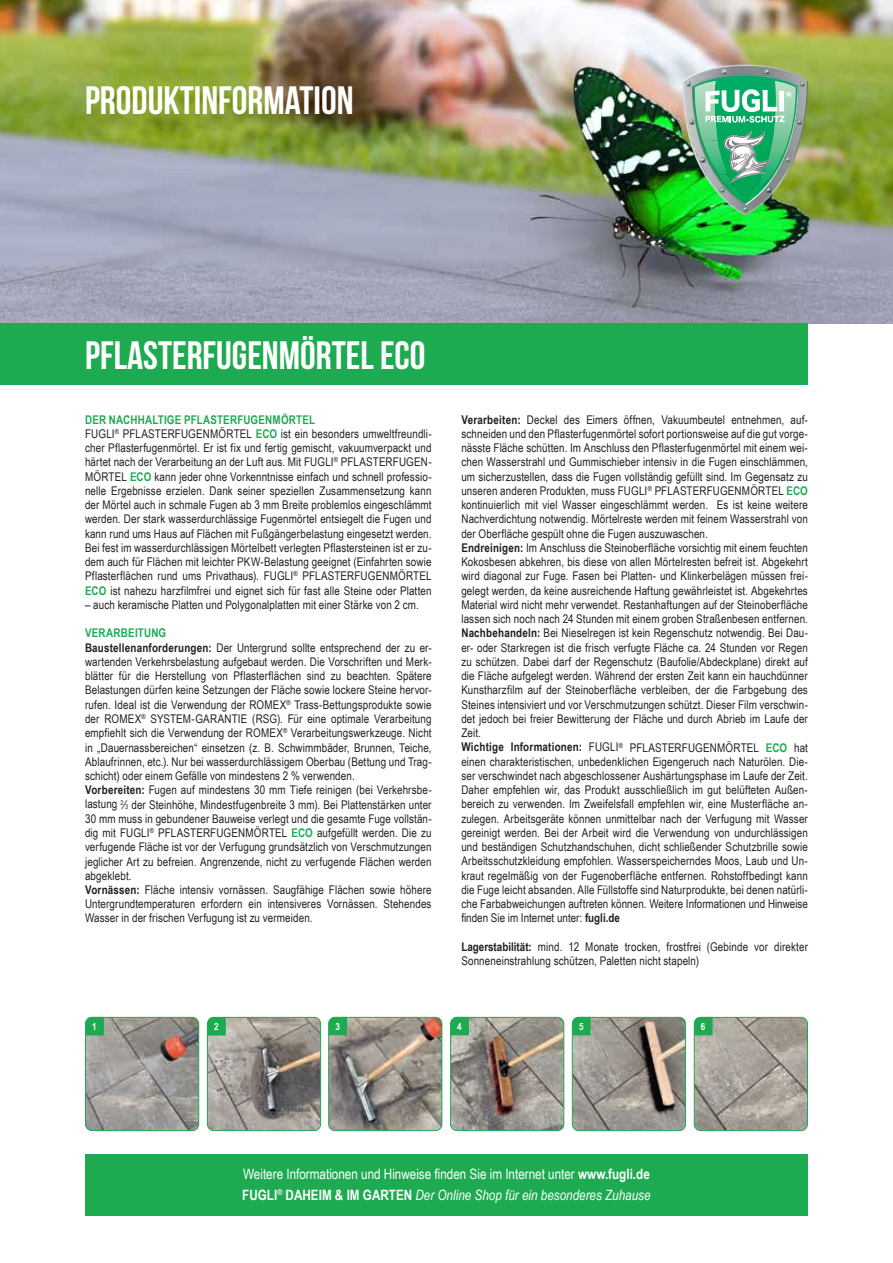
<style>
.page{position:relative;width:893px;height:1263px;background:#fff}
.page>*{position:absolute;margin:0;border:0;box-sizing:border-box;transform-origin:0 0}
.t1{font:700 39.6px "Bebas Neue";color:#fff}
.t2{font:14.25px/21px "Arial Narrow";color:#fff}
.t3{font:12px/14.2px "Arial Narrow";letter-spacing:.01em;color:#231f20}
.t4{font:700 9.9px "Arial Narrow";color:#fff}
.s1{font-weight:700;color:#1eaa51}
.s2{font-weight:700}
.s3{font-size:6.6px}
.s4{font-style:italic}
</style>
<div class="page">
<img style="left:0;top:0;width:893px;height:323px">
<img style="left:683px;top:65px;width:125px;height:150px">
<img style="left:684px;top:66px;width:123px;height:148px">
<svg style="left:743px;top:207px;width:5px;height:5px"></svg>
<svg style="left:719px;top:131px;width:58px;height:69px;background:#57b086"></svg>
<svg style="left:700px;top:157px;width:6px;height:5px"></svg>
<svg style="left:785px;top:157px;width:5px;height:5px"></svg>
<svg style="left:689px;top:120px;width:5px;height:5px"></svg>
<svg style="left:686px;top:81px;width:5px;height:5px"></svg>
<svg style="left:705px;top:81px;width:100px;height:44px"></svg>
<svg style="left:764px;top:69px;width:6px;height:5px"></svg>
<svg style="left:722px;top:69px;width:5px;height:5px"></svg>
<div style="left:0;top:323px;width:808px;height:62px;background:#1eaa51"></div>
<div style="left:85px;top:1154px;width:723px;height:62px;background:#1eaa51"></div>
<img style="left:85px;top:1017px;width:114px;height:112px">
<div style="left:85px;top:1017px;width:114px;height:114px;border:1px solid #1eaa51;border-radius:6px"></div>
<svg style="left:85px;top:1017px;width:19px;height:18px"></svg>
<img style="left:207px;top:1017px;width:114px;height:112px">
<div style="left:207px;top:1017px;width:114px;height:114px;border:1px solid #1eaa51;border-radius:6px"></div>
<svg style="left:207px;top:1017px;width:19px;height:18px"></svg>
<img style="left:330px;top:1017px;width:112px;height:113px">
<div style="left:328px;top:1017px;width:114px;height:114px;border:1px solid #1eaa51;border-radius:6px"></div>
<svg style="left:329px;top:1017px;width:18px;height:18px"></svg>
<img style="left:452px;top:1017px;width:112px;height:112px">
<div style="left:450px;top:1017px;width:114px;height:114px;border:1px solid #1eaa51;border-radius:6px"></div>
<svg style="left:451px;top:1017px;width:18px;height:18px"></svg>
<img style="left:694px;top:1017px;width:112px;height:112px">
<div style="left:694px;top:1017px;width:114px;height:114px;border:1px solid #1eaa51;border-radius:6px"></div>
<svg style="left:694px;top:1017px;width:19px;height:18px"></svg>
<img style="left:572px;top:1017px;width:114px;height:112px">
<div style="left:572px;top:1017px;width:114px;height:114px;border:1px solid #1eaa51;border-radius:6px"></div>
<svg style="left:572px;top:1017px;width:19px;height:18px"></svg>
<h1 class="t1" style="left:85px;top:79px;width:270px">PRODUKTINFORMATION</h1>
<h1 class="t1" style="left:85px;top:333px;width:342px">PFLASTERFUGENMÖRTEL ECO</h1>
<p class="t3" style="left:85px;top:412px;width:348px"><span class="s1">DER NACHHALTIGE PFLASTERFUGENMÖRTEL<br></span>FUGLI<sup>®</sup> PFLASTERFUGENMÖRTEL <span class="s1">ECO</span> ist ein besonders umweltfreundli&shy;cher Pflasterfugenmörtel. Er ist fix und fertig gemischt, vakuumverpackt und härtet nach der Verarbeitung an der Luft aus. Mit FUGLI<sup>®</sup> PFLASTERFUGEN-MÖRTEL <span class="s1">ECO</span> kann jeder ohne Vorkenntnisse einfach und schnell professio&shy;nelle Ergebnisse erzielen. Dank seiner speziellen Zusammensetzung kann der Mörtel auch in schmale Fugen ab 3 mm Breite problemlos eingeschlämmt werden. Der stark wasserdurchlässige Fugenmörtel entsiegelt die Fugen und kann rund ums Haus auf Flächen mit Fußgängerbelastung eingesetzt werden.<br>Bei fest im wasserdurchlässigen Mörtelbett verlegten Pflastersteinen ist er zu&shy;dem auch für Flächen mit leichter PKW-Belastung geeignet (Einfahrten sowie Pflasterflächen rund ums Privathaus). FUGLI<sup>®</sup> PFLASTERFUGENMÖRTEL <span class="s1">ECO</span> ist nahezu harzfilmfrei und eignet sich für fast alle Steine oder Platten</p>
<p class="t3" style="left:85px;top:597px;width:335px">– auch keramische Platten und Polygonalplatten mit einer Stärke von 2 cm.</p>
<p class="t3" style="left:85px;top:626px;width:348px"><span class="s1">VERARBEITUNG<br></span><span class="s2">Baustellenanforderungen:</span> Der Untergrund sollte entsprechend der zu er&shy;wartenden Verkehrsbelastung aufgebaut werden. Die Vorschriften und Merk&shy;blätter für die Herstellung von Pflasterflächen sind zu beachten. Spätere Belastungen dürfen keine Setzungen der Fläche sowie lockere Steine hervor&shy;rufen. Ideal ist die Verwendung der ROMEX<sup>®</sup> Trass-Bettungsprodukte sowie der ROMEX<sup>®</sup> SYSTEM-GARANTIE (RSG). Für eine optimale Verarbeitung empfiehlt sich die Verwendung der ROMEX<sup>®</sup> Verarbeitungswerkzeuge. Nicht in „Dauernassbereichen“ einsetzen (z. B. Schwimmbäder, Brunnen, Teiche, Ablaufrinnen, etc.). Nur bei wasserdurchlässigem Oberbau (Bettung und Trag&shy;schicht) oder einem Gefälle von mindestens 2 % verwenden.<br><span class="s2">Vorbereiten:</span> Fugen auf mindestens 30 mm Tiefe reinigen (bei Verkehrsbe&shy;lastung <sup>2</sup>⁄<span class="s3">3</span> der Steinhöhe, Mindestfugenbreite 3 mm). Bei Plattenstärken unter 30 mm muss in gebundener Bauweise verlegt und die gesamte Fuge vollstän&shy;dig mit FUGLI<sup>®</sup> PFLASTERFUGENMÖRTEL <span class="s1">ECO</span> aufgefüllt werden. Die zu verfugende Fläche ist vor der Verfugung grundsätzlich von Verschmutzungen jeglicher Art zu befreien. Angrenzende, nicht zu verfugende Flächen werden abgeklebt.<br><span class="s2">Vornässen:</span> Fläche intensiv vornässen. Saugfähige Flächen sowie höhere Untergrundtemperaturen erfordern ein intensiveres Vornässen. Stehendes Wasser in der frischen Verfugung ist zu vermeiden.</p>
<p class="t3" style="left:461px;top:412px;width:348px"><span class="s2">Verarbeiten:</span> Deckel des Eimers öffnen, Vakuumbeutel entnehmen, auf&shy;schneiden und den Pflasterfugenmörtel sofort portionsweise auf die gut vorge&shy;nässte Fläche schütten. Im Anschluss den Pflasterfugenmörtel mit einem wei&shy;chen Wasserstrahl und Gummischieber intensiv in die Fugen einschlämmen, um sicherzustellen, dass die Fugen vollständig gefüllt sind. Im Gegensatz zu unseren anderen Produkten, muss FUGLI<sup>®</sup> PFLASTERFUGENMÖRTEL <span class="s1">ECO </span>kontinuierlich mit viel Wasser eingeschlämmt werden. Es ist keine weitere Nachverdichtung notwendig. Mörtelreste werden mit feinem Wasserstrahl von der Oberfläche gespült ohne die Fugen auszuwaschen.<br><span class="s2">Endreinigen:</span> Im Anschluss die Steinoberfläche vorsichtig mit einem feuchten Kokosbesen abkehren, bis diese von allen Mörtelresten befreit ist. Abgekehrt wird diagonal zur Fuge. Fasen bei Platten- und Klinkerbelägen müssen frei&shy;gelegt werden, da keine ausreichende Haftung gewährleistet ist. Abgekehrtes Material wird nicht mehr verwendet. Restanhaftungen auf der Steinoberfläche lassen sich noch nach 24 Stunden mit einem groben Straßenbesen entfernen.<br><span class="s2">Nachbehandeln:</span> Bei Nieselregen ist kein Regenschutz notwendig. Bei Dau&shy;er- oder Starkregen ist die frisch verfugte Fläche ca. 24 Stunden vor Regen zu schützen. Dabei darf der Regenschutz (Baufolie/Abdeckplane) direkt auf die Fläche aufgelegt werden. Während der ersten Zeit kann ein hauchdünner Kunstharzfilm auf der Steinoberfläche verbleiben, der die Farbgebung des Steines intensiviert und vor Verschmutzungen schützt. Dieser Film verschwin&shy;det jedoch bei freier Bewitterung der Fläche und durch Abrieb im Laufe der Zeit.<br><span class="s2">Wichtige Informationen:</span> FUGLI<sup>®</sup> PFLASTERFUGENMÖRTEL <span class="s1">ECO</span> hat einen charakteristischen, unbedenklichen Eigengeruch nach Naturölen. Die&shy;ser verschwindet nach abgeschlossener Aushärtungsphase im Laufe der Zeit.<br>Daher empfehlen wir, das Produkt ausschließlich im gut belüfteten Außen&shy;bereich zu verwenden. Im Zweifelsfall empfehlen wir, eine Musterfläche an&shy;zulegen. Arbeitsgeräte können unmittelbar nach der Verfugung mit Wasser gereinigt werden. Bei der Arbeit wird die Verwendung von undurchlässigen und beständigen Schutzhandschuhen, dicht schließender Schutzbrille sowie Arbeitsschutzkleidung empfohlen. Wasserspeicherndes Moos, Laub und Un&shy;kraut regelmäßig von der Fugenoberfläche entfernen. Rohstoffbedingt kann die Fuge leicht absanden. Alle Füllstoffe sind Naturprodukte, bei denen natürli&shy;che Farbabweichungen auftreten können. Weitere Informationen und Hinweise finden Sie im Internet unter: <span class="s2">fugli.de</span></p>
<p class="t3" style="left:461px;top:939px;width:348px"><span class="s2">Lagerstabilität:</span> mind. 12 Monate trocken, frostfrei (Gebinde vor direkter<br>Sonneneinstrahlung schützen, Paletten nicht stapeln)</p>
<p class="t4" style="left:92px;top:1019px;width:6px">1</p>
<p class="t4" style="left:214px;top:1019px;width:6px">2</p>
<p class="t4" style="left:335px;top:1019px;width:6px">3</p>
<p class="t4" style="left:457px;top:1019px;width:6px">4</p>
<p class="t4" style="left:579px;top:1019px;width:6px">5</p>
<p class="t4" style="left:701px;top:1019px;width:6px">6</p>
<p class="t2" style="left:242px;top:1163px;width:410px">Weitere Informationen und Hinweise finden Sie im Internet unter <span class="s2">www.fugli.de<br>FUGLI</span><sup>®</sup> <span class="s2">DAHEIM &amp; IM GARTEN</span> <span class="s4">Der Online Shop für ein besonderes Zuhause</span></p>
</div>
